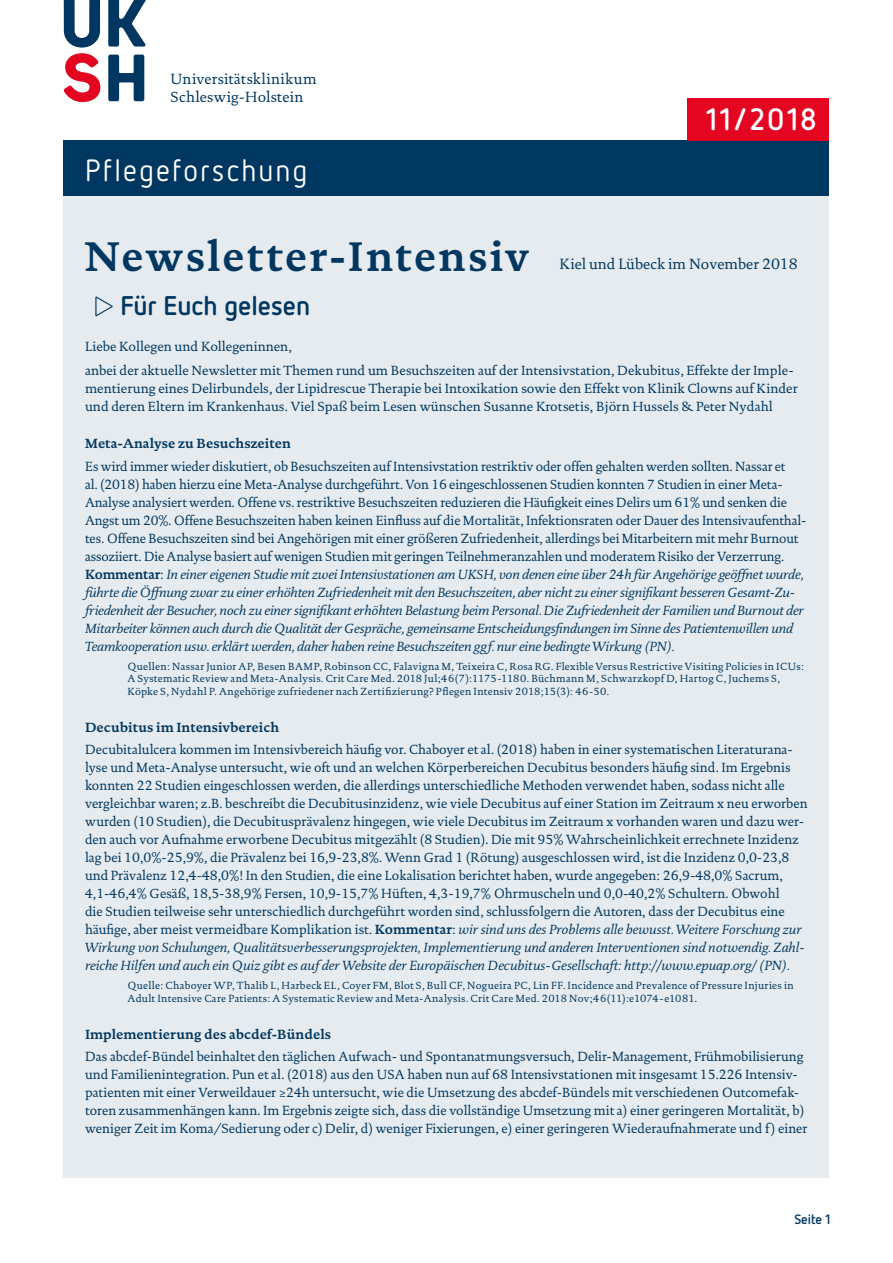
<style>
.page{position:relative;width:893px;height:1263px;background:#fff}
.page>*{position:absolute;margin:0;border:0;box-sizing:border-box;transform-origin:0 0}
.t1{font:700 42px "DTL Documenta TOT";letter-spacing:.045em;color:#003761}
.t2{font:30.75px "Netto OT";letter-spacing:.075em;color:#fff}
.t3{font:700 30.75px "Netto OT";letter-spacing:.07em;color:#fff}
.t4{font:700 27px "Netto OT";color:#003761}
.t5{font:15px/18px "DTL Documenta TOT";letter-spacing:.02em;color:#003761}
.t6{font:15px "DTL Documenta WT";color:#003761}
.t7{font:13.5px/18px "DTL Documenta TOT";color:#003761}
.t8{font:700 13.5px "DTL Documenta TOT";color:#003761}
.t9{font:700 13.5px "Netto OT";color:#003761}
.t10{font:10.5px/12.6px "DTL Documenta TOT";letter-spacing:.03em;color:#003761}
.s1{font-family:"Netto Icons OT";font-weight:300}
.s2{font-weight:700}
.s3{font-style:italic}
</style>
<div class="page">
<div style="left:64px;top:140px;width:765px;height:56px;background:#003761"></div>
<div style="left:64px;top:196px;width:765px;height:982px;background:#e6ebef"></div>
<svg style="left:108px;top:55px;width:36px;height:46px"></svg>
<svg style="left:64px;top:0;width:36px;height:102px"></svg>
<svg style="left:108px;top:0;width:38px;height:47px"></svg>
<div style="left:688px;top:98px;width:141px;height:42px;background:#e40521"></div>
<p class="t5" style="left:171px;top:70px;width:148px">Universitätsklinikum<br>Schleswig-Holstein</p>
<h2 class="t2" style="left:85px;top:151px;width:224px">Pflegeforschung</h2>
<h1 class="t1" style="left:85px;top:231px;width:446px">Newsletter-Intensiv</h1>
<h2 class="t3" style="left:706px;top:100px;width:112px">11/2018</h2>
<p class="t6" style="left:560px;top:255px;width:240px">Kiel und Lübeck im November 2018</p>
<h3 class="t4" style="left:85px;top:288px;width:227px"><span class="s1">&gt;</span>Für Euch gelesen</h3>
<p class="t7" style="left:85px;top:334px;width:710px;line-height:24.5px">Liebe Kollegen und Kollegeninnen,<br>anbei der aktuelle Newsletter mit Themen rund um Besuchszeiten auf der Intensivstation, Dekubitus, Effekte der Imple-</p>
<p class="t7" style="left:85px;top:379px;width:714px">mentierung eines Delirbundels, der Lipidrescue Therapie bei Intoxikation sowie den Effekt von Klinik Clowns auf Kinder und deren Eltern im Krankenhaus. Viel Spaß beim Lesen wünschen Susanne Krotsetis, Björn Hussels &amp; Peter Nydahl</p>
<p class="t8" style="left:85px;top:435px;width:207px">Meta-Analyse zu Besuchszeiten</p>
<p class="t7" style="left:85px;top:457px;width:723px">Es wird immer wieder diskutiert, ob Besuchszeiten auf Intensivstation restriktiv oder offen gehalten werden sollten. Nassar et<br>al. (2018) haben hierzu eine Meta-Analyse durchgeführt. Von 16 eingeschlossenen Studien konnten 7 Studien in einer Meta-Analyse analysiert werden. Offene vs. restriktive Besuchszeiten reduzieren die Häufigkeit eines Delirs um 61% und senken die Angst um 20%. Offene Besuchszeiten haben keinen Einfluss auf die Mortalität, Infektionsraten oder Dauer des Intensivaufenthal&shy;tes. Offene Besuchszeiten sind bei Angehörigen mit einer größeren Zufriedenheit, allerdings bei Mitarbeitern mit mehr Burnout assoziiert. Die Analyse basiert auf wenigen Studien mit geringen Teilnehmeranzahlen und moderatem Risiko der Verzerrung.<br><span class="s2">Kommentar</span>: <span class="s3">In einer eigenen Studie mit zwei Intensivstationen am UKSH, von denen eine über 24h für Angehörige geöffnet wurde, führte die Öffnung zwar zu einer erhöhten Zufriedenheit mit den Besuchszeiten, aber nicht zu einer signifikant besseren Gesamt-Zu&shy;friedenheit der Besucher, noch zu einer signifikant erhöhten Belastung beim Personal. Die Zufriedenheit der Familien und Burnout der Mitarbeiter können auch durch die Qualität der Gespräche, gemeinsame Entscheidungsfindungen im Sinne des Patientenwillen und Teamkooperation usw. erklärt werden, daher haben reine Besuchszeiten ggf. nur eine bedingte Wirkung (PN).</span></p>
<p class="t10" style="left:128px;top:660px;width:678px">Quellen: Nassar Junior AP, Besen BAMP, Robinson CC, Falavigna M, Teixeira C, Rosa RG. Flexible Versus Restrictive Visiting Policies in ICUs:<br>A Systematic Review and Meta-Analysis. Crit Care Med. 2018 Jul;46(7):1175-1180. Büchmann M, Schwarzkopf D, Hartog C, Juchems S,<br>Köpke S, Nydahl P. Angehörige zufriedener nach Zertifizierung? Pflegen Intensiv 2018;15(3): 46-50.</p>
<p class="t8" style="left:85px;top:719px;width:196px">Decubitus im Intensivbereich</p>
<p class="t7" style="left:85px;top:740px;width:724px">Decubitalulcera kommen im Intensivbereich häufig vor. Chaboyer et al. (2018) haben in einer systematischen Literaturana&shy;lyse und Meta-Analyse untersucht, wie oft und an welchen Körperbereichen Decubitus besonders häufig sind. Im Ergebnis konnten 22 Studien eingeschlossen werden, die allerdings unterschiedliche Methoden verwendet haben, sodass nicht alle vergleichbar waren; z.B. beschreibt die Decubitusinzidenz, wie viele Decubitus auf einer Station im Zeitraum x neu erworben wurden (10 Studien), die Decubitusprävalenz hingegen, wie viele Decubitus im Zeitraum x vorhanden waren und dazu wer&shy;den auch vor Aufnahme erworbene Decubitus mitgezählt (8 Studien). Die mit 95% Wahrscheinlichkeit errechnete Inzidenz lag bei 10,0%-25,9%, die Prävalenz bei 16,9-23,8%. Wenn Grad 1 (Rötung) ausgeschlossen wird, ist die Inzidenz 0,0-23,8 und Prävalenz 12,4-48,0%! In den Studien, die eine Lokalisation berichtet haben, wurde angegeben: 26,9-48,0% Sacrum, 4,1-46,4% Gesäß, 18,5-38,9% Fersen, 10,9-15,7% Hüften, 4,3-19,7% Ohrmuscheln und 0,0-40,2% Schultern. Obwohl<br>die Studien teilweise sehr unterschiedlich durchgeführt worden sind, schlussfolgern die Autoren, dass der Decubitus eine häufige, aber meist vermeidbare Komplikation ist. <span class="s2">Kommentar</span>: <span class="s3">wir sind uns des Problems alle bewusst. Weitere Forschung zur Wirkung von Schulungen, Qualitätsverbesserungsprojekten, Implementierung und anderen Interventionen sind notwendig. Zahl&shy;reiche Hilfen und auch ein Quiz gibt es auf der Website der Europäischen Decubitus-Gesellschaft: http://www.epuap.org/ (PN).</span></p>
<p class="t10" style="left:128px;top:979px;width:668px">Quelle: Chaboyer WP, Thalib L, Harbeck EL, Coyer FM, Blot S, Bull CF, Nogueira PC, Lin FF. Incidence and Prevalence of Pressure Injuries in<br>Adult Intensive Care Patients: A Systematic Review and Meta-Analysis. Crit Care Med. 2018 Nov;46(11):e1074-e1081.</p>
<p class="t8" style="left:85px;top:1026px;width:247px">Implementierung des abcdef-Bündels</p>
<p class="t7" style="left:85px;top:1047px;width:724px">Das abcdef-Bündel beinhaltet den täglichen Aufwach- und Spontanatmungsversuch, Delir-Management, Frühmobilisierung und Familienintegration. Pun et al. (2018) aus den USA haben nun auf 68 Intensivstationen mit insgesamt 15.226 Intensiv&shy;patienten mit einer Verweildauer ≥24h untersucht, wie die Umsetzung des abcdef-Bündels mit verschiedenen Outcomefak&shy;toren zusammenhängen kann. Im Ergebnis zeigte sich, dass die vollständige Umsetzung mit a) einer geringeren Mortalität, b) weniger Zeit im Koma/Sedierung oder c) Delir, d) weniger Fixierungen, e) einer geringeren Wiederaufnahmerate und f) einer</p>
<p class="t9" style="left:794px;top:1210px;width:38px">Seite 1</p>
</div>
